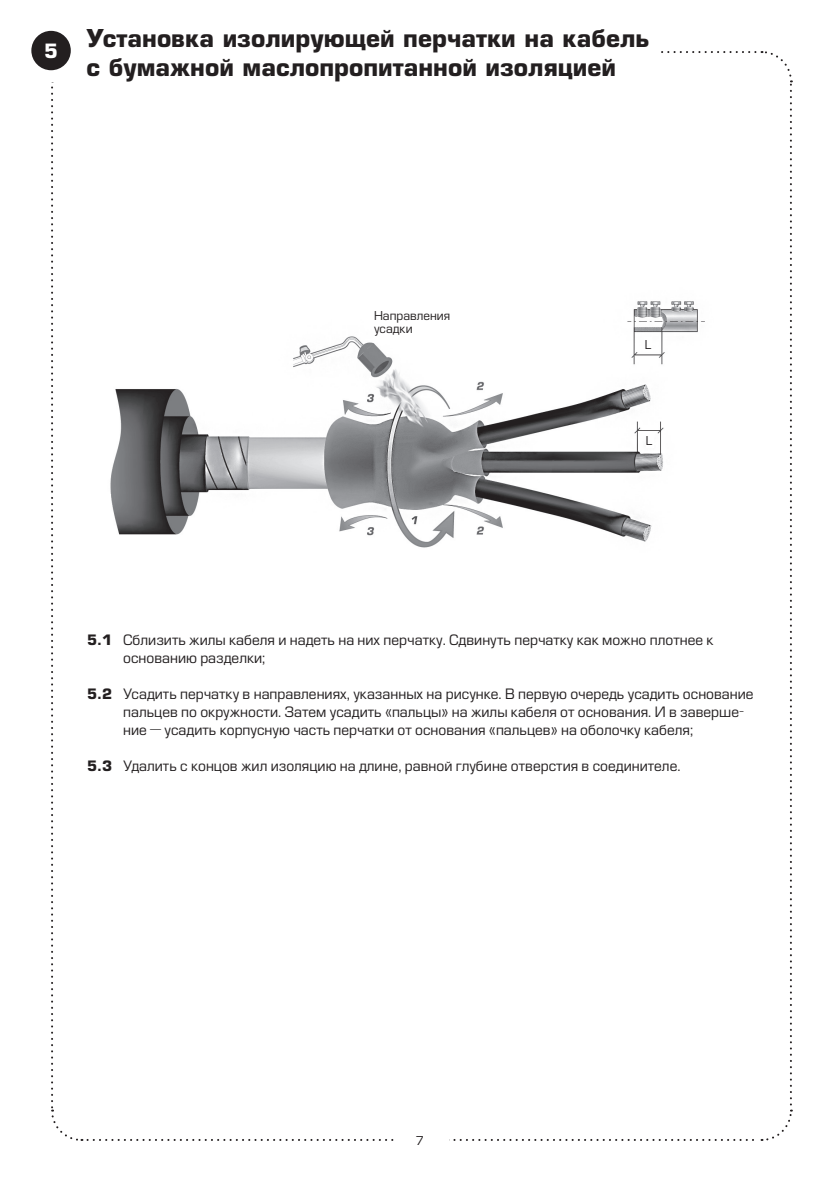
<style>
.page{position:relative;width:840px;height:1191px;background:#fff}
.page>*{position:absolute;margin:0;border:0;box-sizing:border-box;transform-origin:0 0}
.t1{font:700 24px/28.8px "Europe";color:#231f20}
.t2{font:700 19.2px "Europe";color:#fff}
.t3{font:14px/18px "Europe";color:#231f20}
.t4{font:12px/13.2px "Europe";color:#231f20}
.s1{font-weight:700}
</style>
<div class="page">
<img style="left:110px;top:301px;width:595px;height:247px">
<div style="left:31px;top:31px;width:40px;height:39px;background:#231f20;border-radius:50%"></div>
<div style="left:374px;top:307px;width:80px;height:30px;background:#fff"></div>
<div style="left:644px;top:337px;width:7px;height:15px;background:#fff"></div>
<div style="left:645px;top:433px;width:8px;height:14px;background:#fff"></div>
<h2 class="t2" style="left:44px;top:40px;width:15px">5</h2>
<h1 class="t1" style="left:86px;top:24px;width:564px">Установка изолирующей перчатки на кабель с бумажной маслопропитанной изоляцией</h1>
<p class="t4" style="left:374px;top:309px;width:78px">Направления усадки</p>
<p class="t4" style="left:644px;top:338px;width:8px">L</p>
<p class="t4" style="left:645px;top:434px;width:8px">L</p>
<p class="t3" style="left:123px;top:631px;width:591px;text-indent:-36px"><span class="s1">5.1</span> Сблизить жилы кабеля и надеть на них перчатку. Сдвинуть перчатку как можно плотнее к основанию разделки;</p>
<p class="t3" style="left:123px;top:685px;width:631px;text-indent:-36px"><span class="s1">5.2</span> Усадить перчатку в направлениях, указанных на рисунке. В первую очередь усадить основание пальцев по окружности. Затем усадить «пальцы» на жилы кабеля от основания. И в заверше&shy;ние — усадить корпусную часть перчатки от основания «пальцев» на оболочку кабеля;</p>
<p class="t3" style="left:87px;top:757px;width:594px"><span class="s1">5.3</span> Удалить с концов жил изоляцию на длине, равной глубине отверстия в соединителе.</p>
<p class="t4" style="left:415px;top:1133px;width:10px">7</p>
<p class="t4" style="left:417px;top:1133px;width:10px">7</p>
</div>
